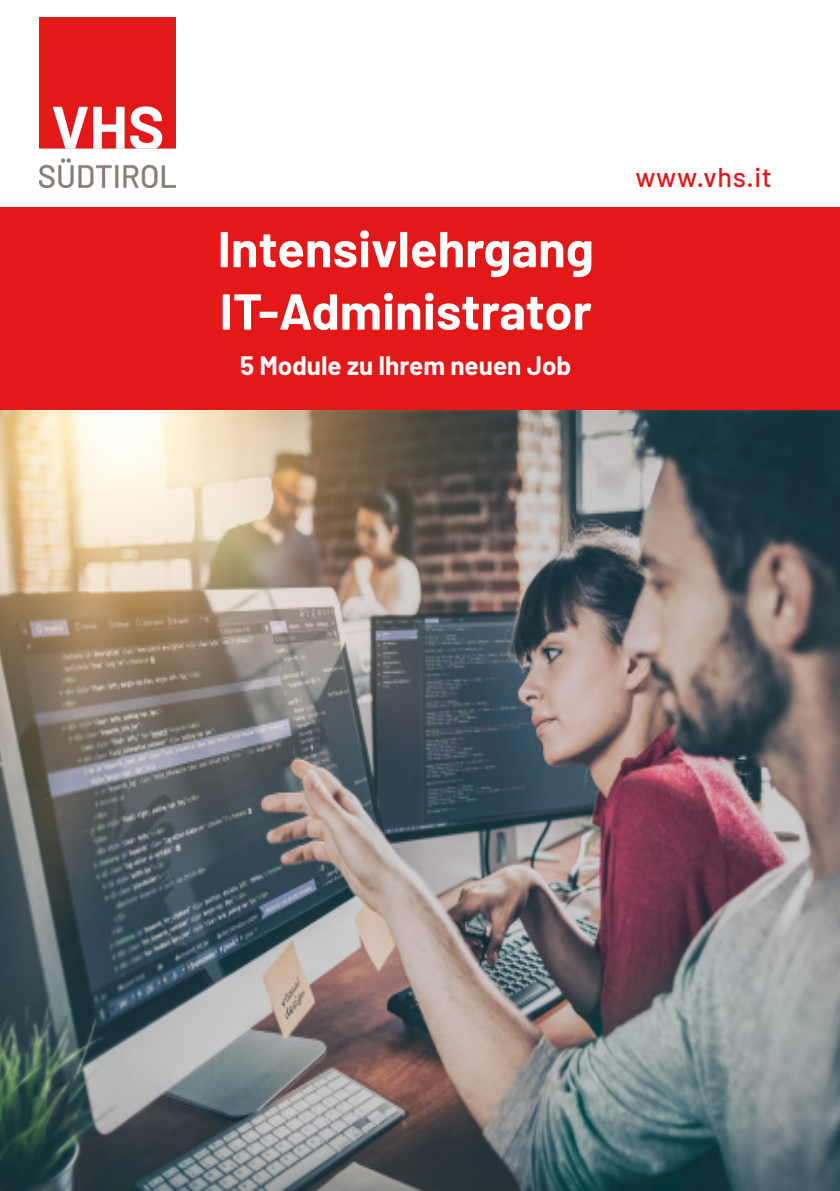
<style>
.page{position:relative;width:840px;height:1191px;background:#fff}
.page>*{position:absolute;margin:0;border:0;box-sizing:border-box;transform-origin:0 0}
.t1{font:700 50.4px "Barlow";color:#fff}
.t2{font:500 27.2px "Barlow";letter-spacing:.02em;color:#e31818}
.t3{font:700 26px "Barlow";color:#fcfcfc}
</style>
<div class="page">
<div style="left:0;top:207px;width:839px;height:203px;background:#e31818"></div>
<img style="left:39px;top:18px;width:137px;height:169px">
<img style="left:0;top:410px;width:839px;height:781px">
<p class="t1" style="left:217px;top:218px;width:377px">Intensivlehrgang</p>
<p class="t1" style="left:219px;top:280px;width:373px">IT-Administrator</p>
<p class="t3" style="left:240px;top:349px;width:332px">5 Module zu Ihrem neuen Job</p>
<p class="t2" style="left:635px;top:160px;width:138px">www.vhs.it</p>
</div>
